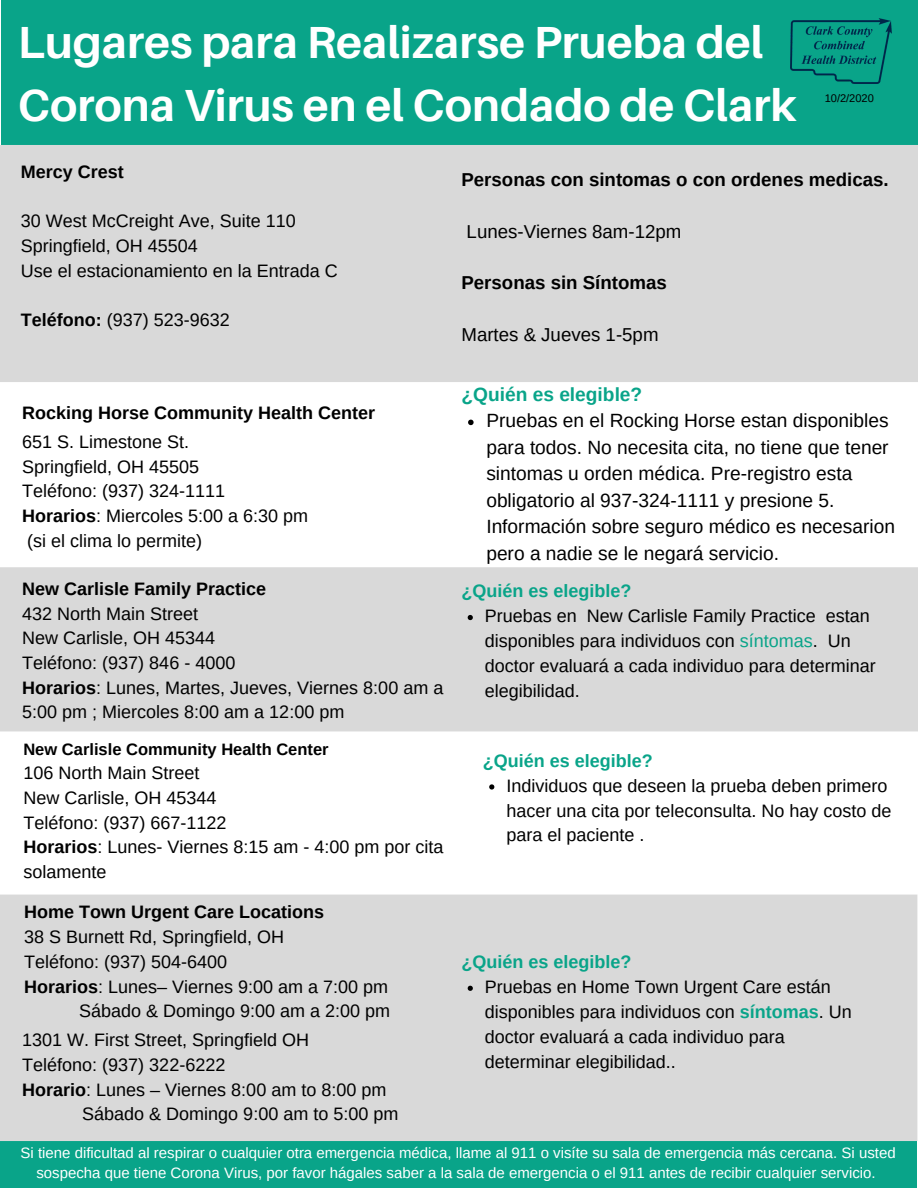
<style>
.page{position:relative;width:918px;height:1188px;background:#fff}
.page>*{position:absolute;margin:0;border:0;box-sizing:border-box;transform-origin:0 0}
.t1{font:700 45px/63px "Aileron";color:#fff}
.t2{font:19.2px/26.4px "Arimo";color:#000}
.t3{font:700 19.2px "Arimo";color:#09a489}
.t4{font:700 18.75px "Arimo";color:#000}
.t5{font:18.75px "Arimo";color:#000}
.t6{font:18px/24.8px "Arimo";color:#000}
.t7{font:700 18px "Arimo";color:#000}
.t8{font:700 18px "Arimo";color:#09a489}
.t9{font:700 16.5px "Arimo";color:#000}
.t10{font:15px/20.2px "Arimo";color:#fff;text-align:center}
.t11{font:11.1px "Arimo";color:#000}
.s1{font-weight:700}
.s2{color:#09a489}
.s3{font-weight:700;color:#09a489}
</style>
<div class="page">
<div style="left:1px;top:0;width:917px;height:145px;background:#09a489"></div>
<img style="left:791px;top:18px;width:101px;height:66px">
<div style="left:0;top:1141px;width:917px;height:47px;background:#09a489"></div>
<div style="left:0;top:145px;width:918px;height:237px;background:#d9d9d9"></div>
<div style="left:0;top:567px;width:918px;height:164px;background:#d9d9d9"></div>
<svg style="left:468px;top:420px;width:6px;height:5px"></svg>
<svg style="left:468px;top:615px;width:5px;height:5px"></svg>
<svg style="left:489px;top:784px;width:5px;height:6px"></svg>
<div style="left:0;top:895px;width:917px;height:246px;background:#d9d9d9"></div>
<svg style="left:468px;top:986px;width:5px;height:5px"></svg>
<h1 class="t1" style="left:18px;top:10px;width:780px">Lugares para Realizarse Prueba del<br>Corona Virus en el Condado de Clark</h1>
<p class="t11" style="left:825px;top:92px;width:51px">10/2/2020</p>
<p class="t7" style="left:21px;top:162px;width:105px">Mercy Crest</p>
<p class="t6" style="left:21px;top:209px;width:319px">30 West McCreight Ave, Suite 110<br>Springfield, OH 45504<br>Use el estacionamiento en la Entrada C</p>
<p class="t6" style="left:21px;top:308px;width:211px"><span class="s1">Teléfono:</span> (937) 523-9632</p>
<p class="t7" style="left:22px;top:403px;width:354px">Rocking Horse Community Health Center</p>
<p class="t6" style="left:22px;top:429px;width:288px">651 S. Limestone St.<br>Springfield, OH 45505<br>Teléfono: (937) 324-1111<br><span class="s1">Horarios</span>: Miercoles 5:00 a 6:30 pm (si el clima lo permite)</p>
<p class="t4" style="left:461px;top:169px;width:429px">Personas con sintomas o con ordenes medicas.</p>
<p class="t5" style="left:467px;top:221px;width:216px">Lunes-Viernes 8am-12pm</p>
<p class="t4" style="left:461px;top:273px;width:207px">Personas sin Síntomas</p>
<p class="t5" style="left:461px;top:324px;width:199px">Martes &amp; Jueves 1-5pm</p>
<p class="t3" style="left:461px;top:383px;width:182px">¿Quién es elegible?</p>
<p class="t2" style="left:486px;top:407px;width:410px">Pruebas en el Rocking Horse estan disponibles para todos. No necesita cita, no tiene que tener sintomas u orden médica. Pre-registro esta obligatorio al 937-324-1111 y presione 5.<br>Información sobre seguro médico es necesarion pero a nadie se le negará servicio.</p>
<p class="t7" style="left:22px;top:579px;width:246px">New Carlisle Family Practice</p>
<p class="t6" style="left:22px;top:601px;width:423px">432 North Main Street<br>New Carlisle, OH 45344<br>Teléfono: (937) 846 - 4000<br><span class="s1">Horarios</span>: Lunes, Martes, Jueves, Viernes 8:00 am a<br>5:00 pm ; Miercoles 8:00 am a 12:00 pm</p>
<p class="t6" style="left:485px;top:603px;width:392px">Pruebas en New Carlisle Family Practice estan disponibles para individuos con <span class="s2">síntomas</span>. Un doctor evaluará a cada individuo para determinar elegibilidad.</p>
<p class="t8" style="left:461px;top:581px;width:171px">¿Quién es elegible?</p>
<p class="t9" style="left:23px;top:740px;width:307px">New Carlisle Community Health Center</p>
<p class="t6" style="left:23px;top:761px;width:422px">106 North Main Street<br>New Carlisle, OH 45344<br>Teléfono: (937) 667-1122<br><span class="s1">Horarios</span>: Lunes- Viernes 8:15 am - 4:00 pm por cita solamente</p>
<p class="t7" style="left:24px;top:902px;width:301px">Home Town Urgent Care Locations</p>
<p class="t6" style="left:24px;top:924px;width:262px">38 S Burnett Rd, Springfield, OH</p>
<p class="t6" style="left:24px;top:949px;width:205px">Teléfono: (937) 504-6400</p>
<p class="t6" style="left:24px;top:974px;width:366px"><span class="s1">Horarios</span>: Lunes– Viernes 9:00 am a 7:00 pm</p>
<p class="t6" style="left:79px;top:999px;width:313px">Sábado &amp; Domingo 9:00 am a 2:00 pm</p>
<p class="t6" style="left:22px;top:1027px;width:289px">1301 W. First Street, Springfield OH</p>
<p class="t6" style="left:22px;top:1052px;width:205px">Teléfono: (937) 322-6222</p>
<p class="t6" style="left:22px;top:1077px;width:366px"><span class="s1">Horario</span>: Lunes – Viernes 8:00 am to 8:00 pm</p>
<p class="t6" style="left:82px;top:1102px;width:318px">Sábado &amp; Domingo 9:00 am to 5:00 pm</p>
<p class="t8" style="left:483px;top:750px;width:171px">¿Quién es elegible?</p>
<p class="t6" style="left:506px;top:773px;width:386px">Individuos que deseen la prueba deben primero hacer una cita por teleconsulta. No hay costo de para el paciente .</p>
<p class="t8" style="left:461px;top:952px;width:171px">¿Quién es elegible?</p>
<p class="t6" style="left:485px;top:974px;width:368px">Pruebas en Home Town Urgent Care están disponibles para individuos con <span class="s3">síntomas</span>. Un doctor evaluará a cada individuo para determinar elegibilidad..</p>
<p class="t10" style="left:21px;top:1142px;width:877px">Si tiene dificultad al respirar o cualquier otra emergencia médica, llame al 911 o visíte su sala de emergencia más cercana. Si usted sospecha que tiene Corona Virus, por favor hágales saber a la sala de emergencia o el 911 antes de recibir cualquier servicio.</p>
</div>
